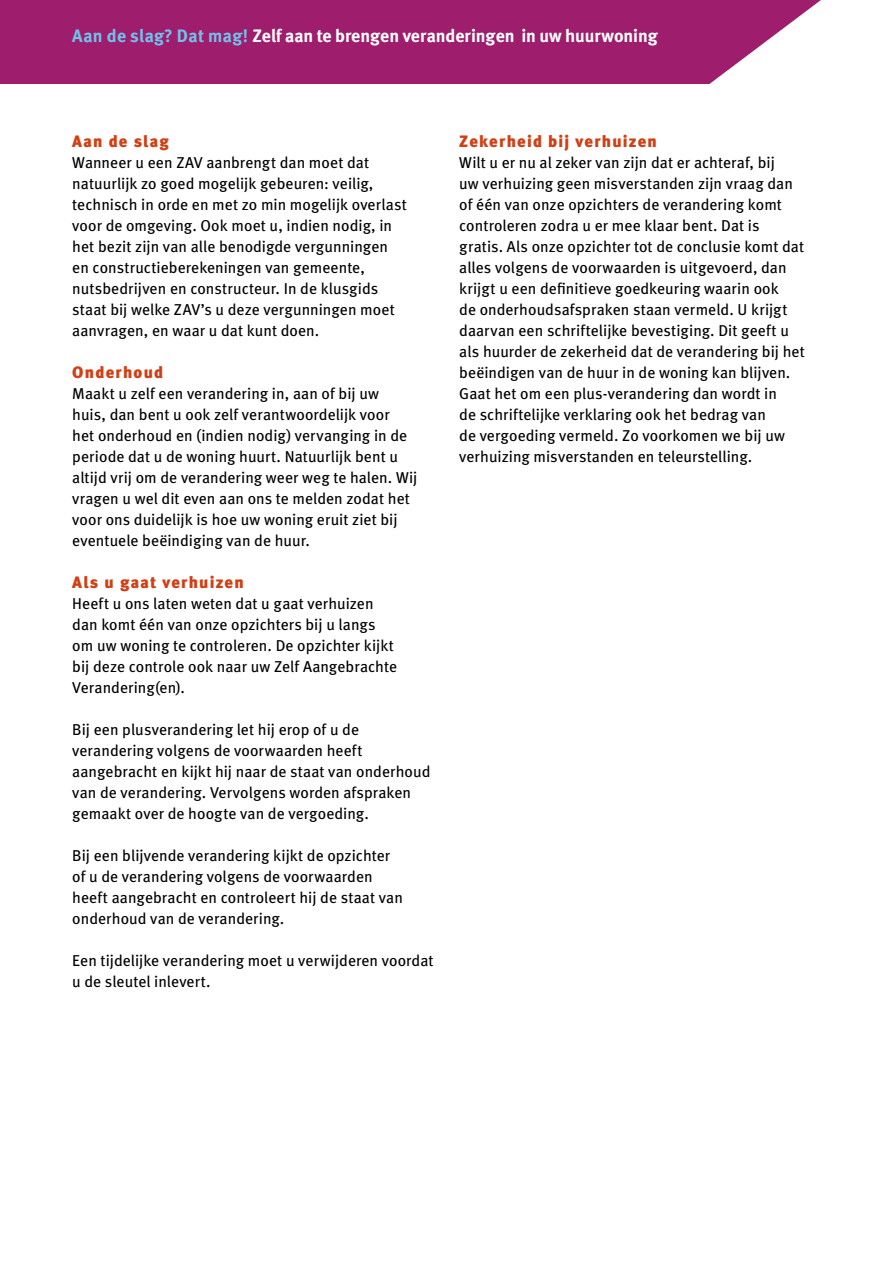
<style>
.page{position:relative;width:893px;height:1263px;background:#fff}
.page>*{position:absolute;margin:0;border:0;box-sizing:border-box;transform-origin:0 0}
.t1{font:700 18px "Meta";letter-spacing:.005em;color:#fff}
.t2{font:16.5px "Meta Black LF";letter-spacing:.075em;color:#d04015}
.t3{font:15.75px/21px "Meta";letter-spacing:.005em;color:#000}
.s1{color:#73c0eb}
</style>
<div class="page">
<div style="left:0;top:0;width:821px;height:84px;background:#9e1d6c"></div>
<p class="t1" style="left:72px;top:25px;width:587px"><span class="s1">Aan de slag? Dat mag!</span> Zelf aan te brengen veranderingen in uw huurwoning</p>
<p class="t2" style="left:72px;top:131px;width:98px">Aan de slag</p>
<p class="t3" style="left:72px;top:152px;width:336px">Wanneer u een ZAV aanbrengt dan moet dat natuurlijk zo goed mogelijk gebeuren: veilig, technisch in orde en met zo min mogelijk overlast voor de omgeving. Ook moet u, indien nodig, in het bezit zijn van alle benodigde vergunningen en constructieberekeningen van gemeente, nutsbedrijven en constructeur. In de klusgids staat bij welke ZAV’s u deze vergunningen moet aanvragen, en waar u dat kunt doen.</p>
<p class="t2" style="left:72px;top:362px;width:92px">Onderhoud</p>
<p class="t3" style="left:72px;top:383px;width:347px">Maakt u zelf een verandering in, aan of bij uw<br>huis, dan bent u ook zelf verantwoordelijk voor<br>het onderhoud en (indien nodig) vervanging in de periode dat u de woning huurt. Natuurlijk bent u altijd vrij om de verandering weer weg te halen. Wij vragen u wel dit even aan ons te melden zodat het voor ons duidelijk is hoe uw woning eruit ziet bij eventuele beëindiging van de huur.</p>
<p class="t2" style="left:72px;top:572px;width:173px">Als u gaat verhuizen</p>
<p class="t3" style="left:72px;top:593px;width:326px">Heeft u ons laten weten dat u gaat verhuizen dan komt één van onze opzichters bij u langs om uw woning te controleren. De opzichter kijkt bij deze controle ook naar uw Zelf Aangebrachte Verandering(en).</p>
<p class="t3" style="left:72px;top:719px;width:360px">Bij een plusverandering let hij erop of u de verandering volgens de voorwaarden heeft aangebracht en kijkt hij naar de staat van onderhoud van de verandering. Vervolgens worden afspraken gemaakt over de hoogte van de vergoeding.</p>
<p class="t3" style="left:72px;top:845px;width:332px">Bij een blijvende verandering kijkt de opzichter of u de verandering volgens de voorwaarden heeft aangebracht en controleert hij de staat van onderhoud van de verandering.</p>
<p class="t3" style="left:72px;top:950px;width:363px">Een tijdelijke verandering moet u verwijderen voordat u de sleutel inlevert.</p>
<p class="t2" style="left:459px;top:131px;width:199px">Zekerheid bij verhuizen</p>
<p class="t3" style="left:459px;top:152px;width:347px">Wilt u er nu al zeker van zijn dat er achteraf, bij<br>uw verhuizing geen misverstanden zijn vraag dan of één van onze opzichters de verandering komt controleren zodra u er mee klaar bent. Dat is gratis. Als onze opzichter tot de conclusie komt dat alles volgens de voorwaarden is uitgevoerd, dan krijgt u een definitieve goedkeuring waarin ook<br>de onderhoudsafspraken staan vermeld. U krijgt daarvan een schriftelijke bevestiging. Dit geeft u als huurder de zekerheid dat de verandering bij het beëindigen van de huur in de woning kan blijven.<br>Gaat het om een plus-verandering dan wordt in<br>de schriftelijke verklaring ook het bedrag van<br>de vergoeding vermeld. Zo voorkomen we bij uw verhuizing misverstanden en teleurstelling.</p>
</div>
